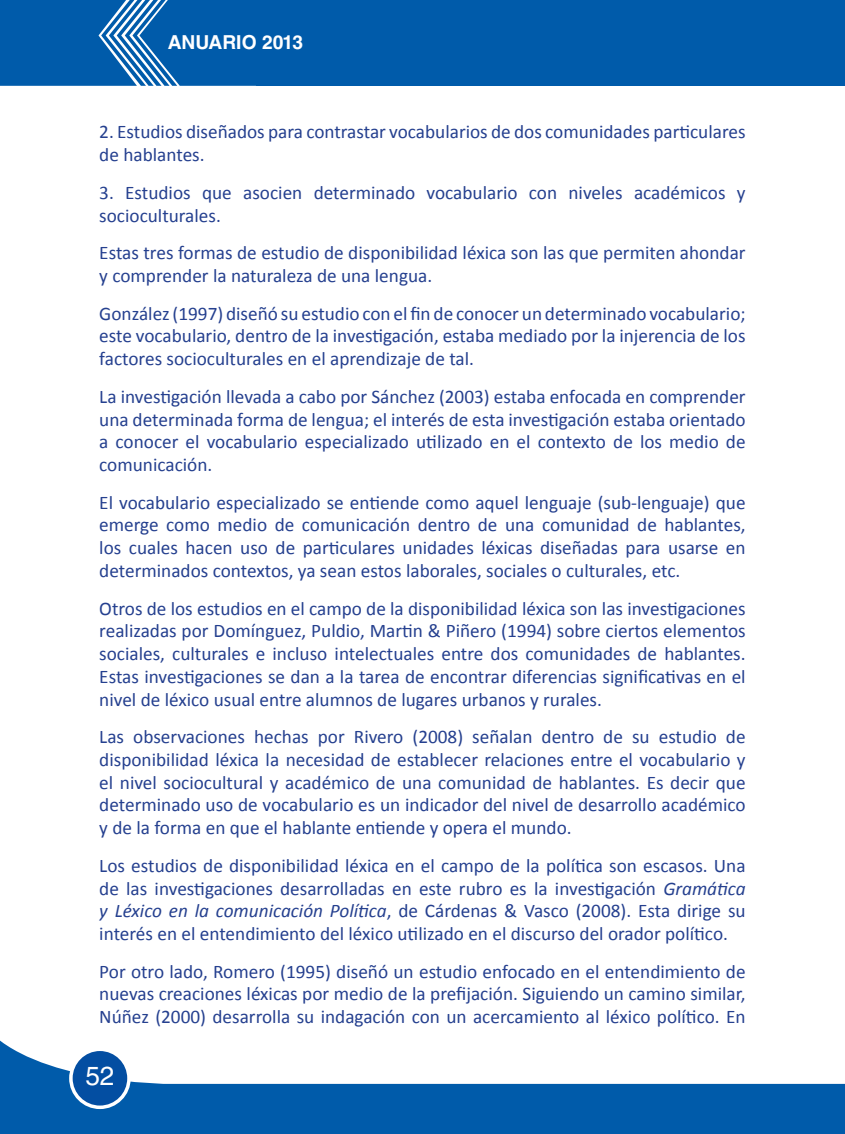
<style>
.page{position:relative;width:845px;height:1134px;background:#fff}
.page>*{position:absolute;margin:0;border:0;box-sizing:border-box;transform-origin:0 0}
.t1{font:26.25px "Helvetica LT Std";color:#fff}
.t2{font:19.25px/22.8px "Calibri";color:#25408f;text-align:justify}
.t3{font:700 19.25px "Helvetica LT Std";color:#fff}
.s1{font-style:italic}
</style>
<div class="page">
<svg style="left:0;top:1040px;width:844px;height:94px"></svg>
<div style="left:71px;top:1049px;width:58px;height:58px;background:#034ea2;border-radius:50%"></div>
<div style="left:69px;top:1048px;width:62px;height:61px;border:4px solid #fff;border-radius:50%"></div>
<div style="left:256px;top:0;width:588px;height:86px;background:#005baa"></div>
<svg style="left:0;top:0;width:256px;height:86px;background:#1266b0"></svg>
<p class="t3" style="left:168px;top:31px;width:137px">ANUARIO 2013</p>
<p class="t2" style="left:99px;top:121px;width:647px">2. Estudios diseñados para contrastar vocabularios de dos comunidades particulares de hablantes.</p>
<p class="t2" style="left:99px;top:181px;width:647px">3. Estudios que asocien determinado vocabulario con niveles académicos y socioculturales.</p>
<p class="t2" style="left:99px;top:242px;width:647px">Estas tres formas de estudio de disponibilidad léxica son las que permiten ahondar y comprender la naturaleza de una lengua.</p>
<p class="t2" style="left:99px;top:302px;width:647px">González (1997) diseñó su estudio con el fin de conocer un determinado vocabulario; este vocabulario, dentro de la investigación, estaba mediado por la injerencia de los factores socioculturales en el aprendizaje de tal.</p>
<p class="t2" style="left:99px;top:385px;width:647px">La investigación llevada a cabo por Sánchez (2003) estaba enfocada en comprender una determinada forma de lengua; el interés de esta investigación estaba orientado a conocer el vocabulario especializado utilizado en el contexto de los medio de comunicación.</p>
<p class="t2" style="left:99px;top:491px;width:647px">El vocabulario especializado se entiende como aquel lenguaje (sub-lenguaje) que emerge como medio de comunicación dentro de una comunidad de hablantes, los cuales hacen uso de particulares unidades léxicas diseñadas para usarse en determinados contextos, ya sean estos laborales, sociales o culturales, etc.</p>
<p class="t2" style="left:99px;top:597px;width:647px">Otros de los estudios en el campo de la disponibilidad léxica son las investigaciones realizadas por Domínguez, Puldio, Martin &amp; Piñero (1994) sobre ciertos elementos sociales, culturales e incluso intelectuales entre dos comunidades de hablantes.<br>Estas investigaciones se dan a la tarea de encontrar diferencias significativas en el nivel de léxico usual entre alumnos de lugares urbanos y rurales.</p>
<p class="t2" style="left:99px;top:725px;width:647px">Las observaciones hechas por Rivero (2008) señalan dentro de su estudio de disponibilidad léxica la necesidad de establecer relaciones entre el vocabulario y el nivel sociocultural y académico de una comunidad de hablantes. Es decir que determinado uso de vocabulario es un indicador del nivel de desarrollo académico y de la forma en que el hablante entiende y opera el mundo.</p>
<p class="t2" style="left:99px;top:854px;width:647px">Los estudios de disponibilidad léxica en el campo de la política son escasos. Una de las investigaciones desarrolladas en este rubro es la investigación <span class="s1">Gramática y Léxico en la comunicación Política</span>, de Cárdenas &amp; Vasco (2008). Esta dirige su interés en el entendimiento del léxico utilizado en el discurso del orador político.</p>
<p class="t2" style="left:99px;top:960px;width:647px">Por otro lado, Romero (1995) diseñó un estudio enfocado en el entendimiento de nuevas creaciones léxicas por medio de la prefijación. Siguiendo un camino similar, Núñez (2000) desarrolla su indagación con un acercamiento al léxico político. En</p>
<h1 class="t1" style="left:85px;top:1061px;width:31px">52</h1>
</div>
